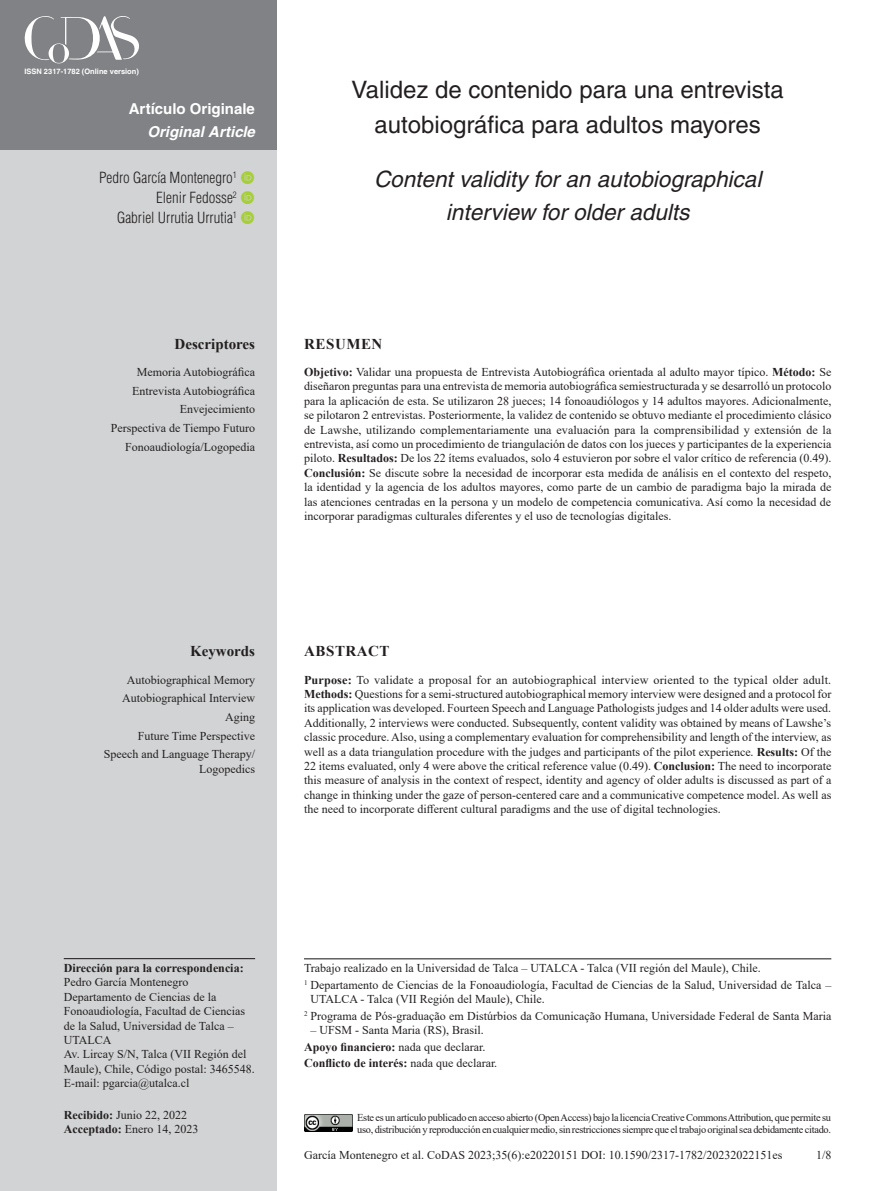
<style>
.page{position:relative;width:893px;height:1191px;background:#fff}
.page>*{position:absolute;margin:0;border:0;box-sizing:border-box;transform-origin:0 0}
.ArticleTitle{font:24px/34.5px "Helvetica";color:#231f20;text-align:center}
.ArticleTitle-Trans1{font:italic 22.5px/33px "Helvetica";color:#231f20;text-align:center}
.Authors{font:300 condensed 15px "Helvetica";color:#231f20}
.t1{font:700 15px "Helvetica";color:#fff}
.t2{font:italic 700 15px "Helvetica";color:#fff}
.KeywordsTitle{font:700 15px "Times New Roman";color:#231f20}
.KeywordsTitle-Trans1{font:700 15px "Times New Roman";color:#231f20}
.AbstractTitle-Trans1{font:700 15px "Times New Roman";letter-spacing:.035em;color:#231f20}
.AbstractTitle{font:700 15px "Times New Roman";letter-spacing:.035em;color:#231f20}
.Abstract{font:12px/14.4px "Times New Roman";color:#231f20;text-align:justify}
.Abstract-Trans1{font:12px/14.4px "Times New Roman";color:#231f20;text-align:justify}
.Affiliations{font:12px/14.4px "Times New Roman";color:#231f20}
.Correspondence{font:12px/14.4px "Times New Roman";color:#231f20}
.Keywords{font:12px "Times New Roman";color:#231f20}
.Keywords-Trans1{font:12px/14.4px "Times New Roman";color:#231f20;text-align:right}
.fnArticleOther{font:12px "Times New Roman";color:#231f20}
.History{font:12px/14.4px "Times New Roman";color:#231f20}
.fnConflict{font:700 12px "Times New Roman";color:#231f20}
.fnSupported-by{font:700 12px "Times New Roman";color:#231f20}
.pubNameFooter{font:10.5px/12.6px "Times New Roman";letter-spacing:-.025em;color:#231f20}
.t3{font:700 7.5px "Helvetica";color:#fff}
.s1{font-weight:700}
.s2{font-weight:400}
</style>
<div class="page">
<div style="left:0;top:149px;width:276px;height:1042px;background:#d1d3d4"></div>
<div style="left:0;top:0;width:276px;height:149px;background:#808285"></div>
<img style="left:304px;top:1114px;width:48px;height:17px">
<svg style="left:24px;top:16px;width:115px;height:48px"></svg>
<hr style="left:64px;top:958px;width:191px;height:1px;background:#231f20">
<hr style="left:304px;top:958px;width:527px;height:1px;background:#231f20">
<p class="t3" style="left:24px;top:66px;width:116px">ISSN 2317-1782 (Online version)</p>
<p class="t1" style="left:129px;top:100px;width:128px">Artículo Originale</p>
<p class="t2" style="left:147px;top:122px;width:109px">Original Article</p>
<p class="Authors" style="left:99px;top:168px;width:139px">Pedro García Montenegro<sup>1</sup></p>
<p class="Authors" style="left:156px;top:188px;width:82px">Elenir Fedosse<sup>2</sup></p>
<p class="Authors" style="left:117px;top:208px;width:121px">Gabriel Urrutia Urrutia<sup>1</sup></p>
<p class="KeywordsTitle" style="left:175px;top:333px;width:82px">Descriptores</p>
<p class="Keywords" style="left:137px;top:363px;width:120px">Memoria Autobiográfica</p>
<p class="Keywords" style="left:132px;top:382px;width:124px">Entrevista Autobiográfica</p>
<p class="Keywords" style="left:180px;top:401px;width:77px">Envejecimiento</p>
<p class="Keywords" style="left:111px;top:419px;width:146px">Perspectiva de Tiempo Futuro</p>
<p class="Keywords" style="left:125px;top:438px;width:131px">Fonoaudiología/Logopedia</p>
<p class="ArticleTitle" style="left:352px;top:72px;width:434px">Validez de contenido para una entrevista autobiográfica para adultos mayores</p>
<p class="ArticleTitle-Trans1" style="left:374px;top:162px;width:389px">Content validity for an autobiographical interview for older adults</p>
<p class="AbstractTitle" style="left:304px;top:333px;width:80px">RESUMEN</p>
<p class="Abstract" style="left:304px;top:364px;width:529px"><span class="s1">Objetivo:</span> Validar una propuesta de Entrevista Autobiográfica orientada al adulto mayor típico. <span class="s1">Método:</span> Se diseñaron preguntas para una entrevista de memoria autobiográfica semiestructurada y se desarrolló un protocolo para la aplicación de esta. Se utilizaron 28 jueces; 14 fonoaudiólogos y 14 adultos mayores. Adicionalmente, se pilotaron 2 entrevistas. Posteriormente, la validez de contenido se obtuvo mediante el procedimiento clásico de Lawshe, utilizando complementariamente una evaluación para la comprensibilidad y extensión de la entrevista, así como un procedimiento de triangulación de datos con los jueces y participantes de la experiencia piloto. <span class="s1">Resultados:</span> De los 22 ítems evaluados, solo 4 estuvieron por sobre el valor crítico de referencia (0.49).<br><span class="s1">Conclusión:</span> Se discute sobre la necesidad de incorporar esta medida de análisis en el contexto del respeto, la identidad y la agencia de los adultos mayores, como parte de un cambio de paradigma bajo la mirada de las atenciones centradas en la persona y un modelo de competencia comunicativa. Así como la necesidad de incorporar paradigmas culturales diferentes y el uso de tecnologías digitales.</p>
<p class="KeywordsTitle-Trans1" style="left:190px;top:640px;width:66px">Keywords</p>
<p class="Keywords-Trans1" style="left:127px;top:672px;width:130px">Autobiographical Memory</p>
<p class="Keywords-Trans1" style="left:122px;top:690px;width:134px">Autobiographical Interview</p>
<p class="Keywords-Trans1" style="left:225px;top:709px;width:31px">Aging</p>
<p class="Keywords-Trans1" style="left:138px;top:728px;width:119px">Future Time Perspective</p>
<p class="Keywords-Trans1" style="left:104px;top:746px;width:153px">Speech and Language Therapy/<br>Logopedics</p>
<p class="AbstractTitle-Trans1" style="left:304px;top:640px;width:87px">ABSTRACT</p>
<p class="Abstract-Trans1" style="left:304px;top:672px;width:529px"><span class="s1">Purpose:</span> To validate a proposal for an autobiographical interview oriented to the typical older adult.<br><span class="s1">Methods:</span> Questions for a semi-structured autobiographical memory interview were designed and a protocol for its application was developed. Fourteen Speech and Language Pathologists judges and 14 older adults were used.<br>Additionally, 2 interviews were conducted. Subsequently, content validity was obtained by means of Lawshe’s classic procedure. Also, using a complementary evaluation for comprehensibility and length of the interview, as well as a data triangulation procedure with the judges and participants of the pilot experience. <span class="s1">Results:</span> Of the 22 items evaluated, only 4 were above the critical reference value (0.49). <span class="s1">Conclusion:</span> The need to incorporate this measure of analysis in the context of respect, identity and agency of older adults is discussed as part of a change in thinking under the gaze of person-centered care and a communicative competence model. As well as the need to incorporate different cultural paradigms and the use of digital technologies.</p>
<p class="Correspondence" style="left:64px;top:960px;width:193px"><span class="s1">Dirección para la correspondencia:<br></span>Pedro García Montenegro<br>Departamento de Ciencias de la<br>Fonoaudiología, Facultad de Ciencias de la Salud, Universidad de Talca –<br>UTALCA<br>Av. Lircay S/N, Talca (VII Región del<br>Maule), Chile, Código postal: 3465548.<br>E-mail: pgarcia@utalca.cl</p>
<p class="History" style="left:64px;top:1107px;width:136px"><span class="s1">Recibido:</span> Junio 22, 2022<br><span class="s1">Acceptado:</span> Enero 14, 2023</p>
<p class="fnArticleOther" style="left:304px;top:959px;width:458px">Trabajo realizado en la Universidad de Talca – UTALCA - Talca (VII región del Maule), Chile.</p>
<p class="Affiliations" style="left:310px;top:977px;width:522px;text-indent:-6px"><sup>1</sup> Departamento de Ciencias de la Fonoaudiología, Facultad de Ciencias de la Salud, Universidad de Talca –<br>UTALCA - Talca (VII Región del Maule), Chile.</p>
<p class="Affiliations" style="left:304px;top:1008px;width:529px"><sup>2</sup> Programa de Pós-graduação em Distúrbios da Comunicação Humana, Universidade Federal de Santa Maria</p>
<p class="Affiliations" style="left:310px;top:1022px;width:175px">– UFSM - Santa Maria (RS), Brasil.</p>
<p class="fnSupported-by" style="left:304px;top:1037px;width:183px">Apoyo financiero: <span class="s2">nada que declarar.</span></p>
<p class="fnConflict" style="left:304px;top:1054px;width:195px">Conflicto de interés: <span class="s2">nada que declarar.</span></p>
<p class="pubNameFooter" style="left:357px;top:1110px;width:475px">Este es un artículo publicado en acceso abierto (Open Access) bajo la licencia Creative Commons Attribution, que permite su uso, distribución y reproducción en cualquier medio, sin restricciones siempre que el trabajo original sea debidamente citado.</p>
<p class="Abstract" style="left:304px;top:1147px;width:480px">García Montenegro et al. CoDAS 2023;35(6):e20220151 DOI: 10.1590/2317-1782/20232022151es</p>
<p class="Abstract" style="left:816px;top:1147px;width:17px">1/8</p>
</div>
